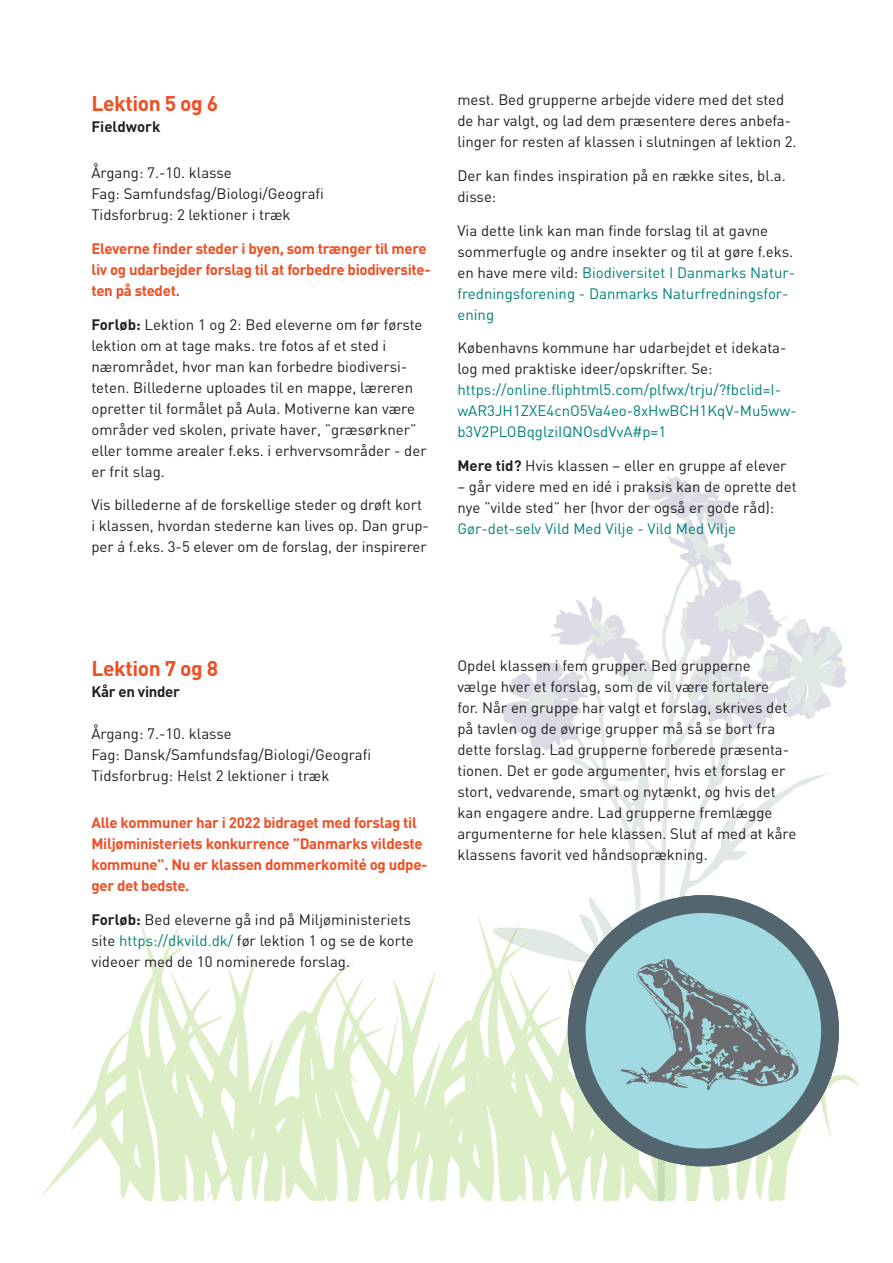
<style>
.page{position:relative;width:893px;height:1263px;background:#fff}
.page>*{position:absolute;margin:0;border:0;box-sizing:border-box;transform-origin:0 0}
.t1{font:700 21px "DIN";letter-spacing:-.02em;color:#f04d22}
.t2{font:15px/21px "DIN";color:#231f20}
.t3{font:700 15px/21px "DIN";letter-spacing:-.02em;color:#f04d22}
.t4{font:15px/21px "DIN";color:#008177}
.t5{font:700 15px "DIN";letter-spacing:-.015em;color:#231f20}
.s1{font-weight:700}
.s2{color:#008177}
.s3{color:#231f20}
</style>
<div class="page">
<svg style="left:556px;top:751px;width:275px;height:160px"></svg>
<svg style="left:723px;top:851px;width:14px;height:6px"></svg>
<svg style="left:707px;top:782px;width:8px;height:6px"></svg>
<svg style="left:615px;top:773px;width:24px;height:9px"></svg>
<svg style="left:502px;top:476px;width:345px;height:275px"></svg>
<svg style="left:43px;top:913px;width:339px;height:289px"></svg>
<svg style="left:382px;top:911px;width:477px;height:291px"></svg>
<svg style="left:577px;top:904px;width:253px;height:253px;fill:#a1dae2"></svg>
<div style="left:568px;top:895px;width:271px;height:271px;border:18px solid #53656e;border-radius:50%"></div>
<svg style="left:620px;top:956px;width:179px;height:134px"></svg>
<p class="t1" style="left:91px;top:89px;width:128px">Lektion 5 og 6</p>
<p class="t5" style="left:91px;top:116px;width:71px">Fieldwork</p>
<p class="t2" style="left:91px;top:162px;width:234px">Årgang: 7.-10. klasse<br>Fag: Samfundsfag/Biologi/Geografi<br>Tidsforbrug: 2 lektioner i træk</p>
<p class="t3" style="left:91px;top:237px;width:341px">Eleverne finder steder i byen, som trænger til mere liv og udarbejder forslag til at forbedre biodiversite&shy;ten på stedet.</p>
<p class="t2" style="left:91px;top:314px;width:337px"><span class="s1">Forløb:</span> Lektion 1 og 2: Bed eleverne om før første lektion om at tage maks. tre fotos af et sted i nærområdet, hvor man kan forbedre biodiversi&shy;teten. Billederne uploades til en mappe, læreren opretter til formålet på Aula. Motiverne kan være områder ved skolen, private haver, ”græsørkner” eller tomme arealer f.eks. i erhvervsområder - der er frit slag.</p>
<p class="t2" style="left:91px;top:495px;width:339px">Vis billederne af de forskellige steder og drøft kort i klassen, hvordan stederne kan lives op. Dan grup&shy;per á f.eks. 3-5 elever om de forslag, der inspirerer</p>
<p class="t2" style="left:457px;top:89px;width:341px">mest. Bed grupperne arbejde videre med det sted de har valgt, og lad dem præsentere deres anbefa&shy;linger for resten af klassen i slutningen af lektion 2.</p>
<p class="t2" style="left:457px;top:165px;width:330px">Der kan findes inspiration på en række sites, bl.a. disse:</p>
<p class="t2" style="left:457px;top:220px;width:339px">Via dette link kan man finde forslag til at gavne sommerfugle og andre insekter og til at gøre f.eks. en have mere vild: <span class="s2">Biodiversitet I Danmarks Natur&shy;fredningsforening - Danmarks Naturfredningsfor&shy;ening</span></p>
<p class="t4" style="left:457px;top:338px;width:341px"><span class="s3">Københavns kommune har udarbejdet et idekata&shy;log med praktiske ideer/opskrifter. Se: </span>https://online.fliphtml5.com/plfwx/trju/?fbclid=I&shy;wAR3JH1ZXE4cnO5Va4eo-8xHwBCH1KqV-Mu5ww&shy;b3V2PLOBqglziIQNOsdVvA#p=1</p>
<p class="t2" style="left:457px;top:455px;width:331px"><span class="s1">Mere tid?</span> Hvis klassen – eller en gruppe af elever</p>
<p class="t2" style="left:457px;top:476px;width:341px">– går videre med en idé i praksis kan de oprette det nye ”vilde sted” her (hvor der også er gode råd):<br><span class="s2">Gør-det-selv Vild Med Vilje - Vild Med Vilje</span></p>
<p class="t1" style="left:91px;top:654px;width:128px">Lektion 7 og 8</p>
<p class="t5" style="left:91px;top:682px;width:90px">Kår en vinder</p>
<p class="t2" style="left:91px;top:724px;width:281px">Årgang: 7.-10. klasse<br>Fag: Dansk/Samfundsfag/Biologi/Geografi<br>Tidsforbrug: Helst 2 lektioner i træk</p>
<p class="t3" style="left:91px;top:811px;width:338px">Alle kommuner har i 2022 bidraget med forslag til Miljøministeriets konkurrence ”Danmarks vildeste kommune”. Nu er klassen dommerkomité og udpe&shy;ger det bedste.</p>
<p class="t2" style="left:91px;top:909px;width:324px"><span class="s1">Forløb:</span> Bed eleverne gå ind på Miljøministeriets site <span class="s2">https://dkvild.dk/</span> før lektion 1 og se de korte videoer med de 10 nominerede forslag.</p>
<p class="t2" style="left:457px;top:655px;width:340px">Opdel klassen i fem grupper. Bed grupperne<br>vælge hver et forslag, som de vil være fortalere<br>for. Når en gruppe har valgt et forslag, skrives det på tavlen og de øvrige grupper må så se bort fra dette forslag. Lad grupperne forberede præsenta&shy;tionen. Det er gode argumenter, hvis et forslag er stort, vedvarende, smart og nytænkt, og hvis det kan engagere andre. Lad grupperne fremlægge argumenterne for hele klassen. Slut af med at kåre klassens favorit ved håndsoprækning.</p>
</div>
